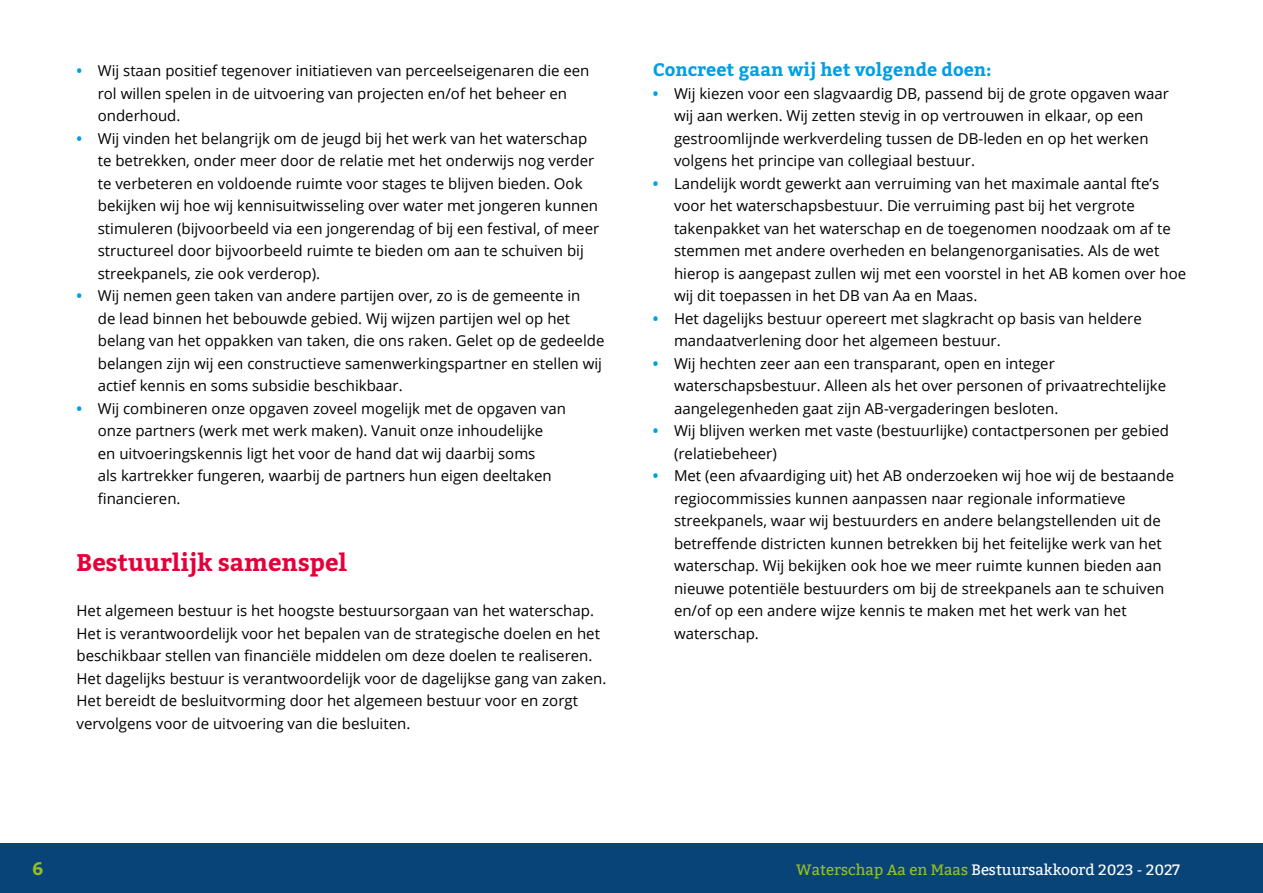
<style>
.page{position:relative;width:1263px;height:893px;background:#fff}
.page>*{position:absolute;margin:0;border:0;box-sizing:border-box;transform-origin:0 0}
.t1{font:700 24px "Bitter";color:#e4003a}
.t2{font:700 18px "Bitter";color:#009fe3}
.t3{font:700 18px "Bitter";color:#95c11f}
.t4{font:15px/22.5px "Open Sans";color:#000}
.t5{font:15px "Bitter";color:#fff}
.s1{font-weight:700;color:#009fe3}
.s2{color:#95c11f}
</style>
<div class="page">
<div style="left:0;top:843px;width:1263px;height:50px;background:#094479"></div>
<p class="t4" style="left:98px;top:59px;width:493px;text-indent:-21px"><span class="s1">•</span> Wij staan positief tegenover initiatieven van perceelseigenaren die een rol willen spelen in de uitvoering van projecten en/of het beheer en onderhoud.</p>
<p class="t4" style="left:98px;top:126px;width:503px;text-indent:-21px"><span class="s1">•</span> Wij vinden het belangrijk om de jeugd bij het werk van het waterschap te betrekken, onder meer door de relatie met het onderwijs nog verder te verbeteren en voldoende ruimte voor stages te blijven bieden. Ook bekijken wij hoe wij kennisuitwisseling over water met jongeren kunnen stimuleren (bijvoorbeeld via een jongerendag of bij een festival, of meer structureel door bijvoorbeeld ruimte te bieden om aan te schuiven bij streekpanels, zie ook verderop).</p>
<p class="t4" style="left:98px;top:284px;width:508px;text-indent:-21px"><span class="s1">•</span> Wij nemen geen taken van andere partijen over, zo is de gemeente in<br>de lead binnen het bebouwde gebied. Wij wijzen partijen wel op het belang van het oppakken van taken, die ons raken. Gelet op de gedeelde belangen zijn wij een constructieve samenwerkingspartner en stellen wij actief kennis en soms subsidie beschikbaar.</p>
<p class="t4" style="left:98px;top:396px;width:470px;text-indent:-21px"><span class="s1">•</span> Wij combineren onze opgaven zoveel mogelijk met de opgaven van onze partners (werk met werk maken). Vanuit onze inhoudelijke<br>en uitvoeringskennis ligt het voor de hand dat wij daarbij soms<br>als kartrekker fungeren, waarbij de partners hun eigen deeltaken financieren.</p>
<h2 class="t1" style="left:77px;top:547px;width:272px">Bestuurlijk samenspel</h2>
<p class="t4" style="left:77px;top:599px;width:531px">Het algemeen bestuur is het hoogste bestuursorgaan van het waterschap.<br>Het is verantwoordelijk voor het bepalen van de strategische doelen en het beschikbaar stellen van financiële middelen om deze doelen te realiseren.<br>Het dagelijks bestuur is verantwoordelijk voor de dagelijkse gang van zaken.<br>Het bereidt de besluitvorming door het algemeen bestuur voor en zorgt vervolgens voor de uitvoering van die besluiten.</p>
<h3 class="t2" style="left:653px;top:58px;width:340px">Concreet gaan wij het volgende doen:</h3>
<p class="t4" style="left:674px;top:81px;width:496px;text-indent:-21px"><span class="s1">•</span> Wij kiezen voor een slagvaardig DB, passend bij de grote opgaven waar wij aan werken. Wij zetten stevig in op vertrouwen in elkaar, op een gestroomlijnde werkverdeling tussen de DB-leden en op het werken volgens het principe van collegiaal bestuur.</p>
<p class="t4" style="left:674px;top:171px;width:514px;text-indent:-21px"><span class="s1">•</span> Landelijk wordt gewerkt aan verruiming van het maximale aantal fte’s voor het waterschapsbestuur. Die verruiming past bij het vergrote takenpakket van het waterschap en de toegenomen noodzaak om af te stemmen met andere overheden en belangenorganisaties. Als de wet hierop is aangepast zullen wij met een voorstel in het AB komen over hoe wij dit toepassen in het DB van Aa en Maas.</p>
<p class="t4" style="left:674px;top:306px;width:469px;text-indent:-21px"><span class="s1">•</span> Het dagelijks bestuur opereert met slagkracht op basis van heldere mandaatverlening door het algemeen bestuur.</p>
<p class="t4" style="left:674px;top:351px;width:494px;text-indent:-21px"><span class="s1">•</span> Wij hechten zeer aan een transparant, open en integer waterschapsbestuur. Alleen als het over personen of privaatrechtelijke aangelegenheden gaat zijn AB-vergaderingen besloten.</p>
<p class="t4" style="left:674px;top:419px;width:496px;text-indent:-21px"><span class="s1">•</span> Wij blijven werken met vaste (bestuurlijke) contactpersonen per gebied (relatiebeheer)</p>
<p class="t4" style="left:674px;top:464px;width:502px;text-indent:-21px"><span class="s1">•</span> Met (een afvaardiging uit) het AB onderzoeken wij hoe wij de bestaande regiocommissies kunnen aanpassen naar regionale informatieve streekpanels, waar wij bestuurders en andere belangstellenden uit de betreffende districten kunnen betrekken bij het feitelijke werk van het waterschap. Wij bekijken ook hoe we meer ruimte kunnen bieden aan nieuwe potentiële bestuurders om bij de streekpanels aan te schuiven en/of op een andere wijze kennis te maken met het werk van het waterschap.</p>
<p class="t3" style="left:32px;top:857px;width:13px">6</p>
<p class="t5" style="left:796px;top:861px;width:385px"><span class="s2">Waterschap Aa en Maas</span> Bestuursakkoord 2023 - 2027</p>
</div>
